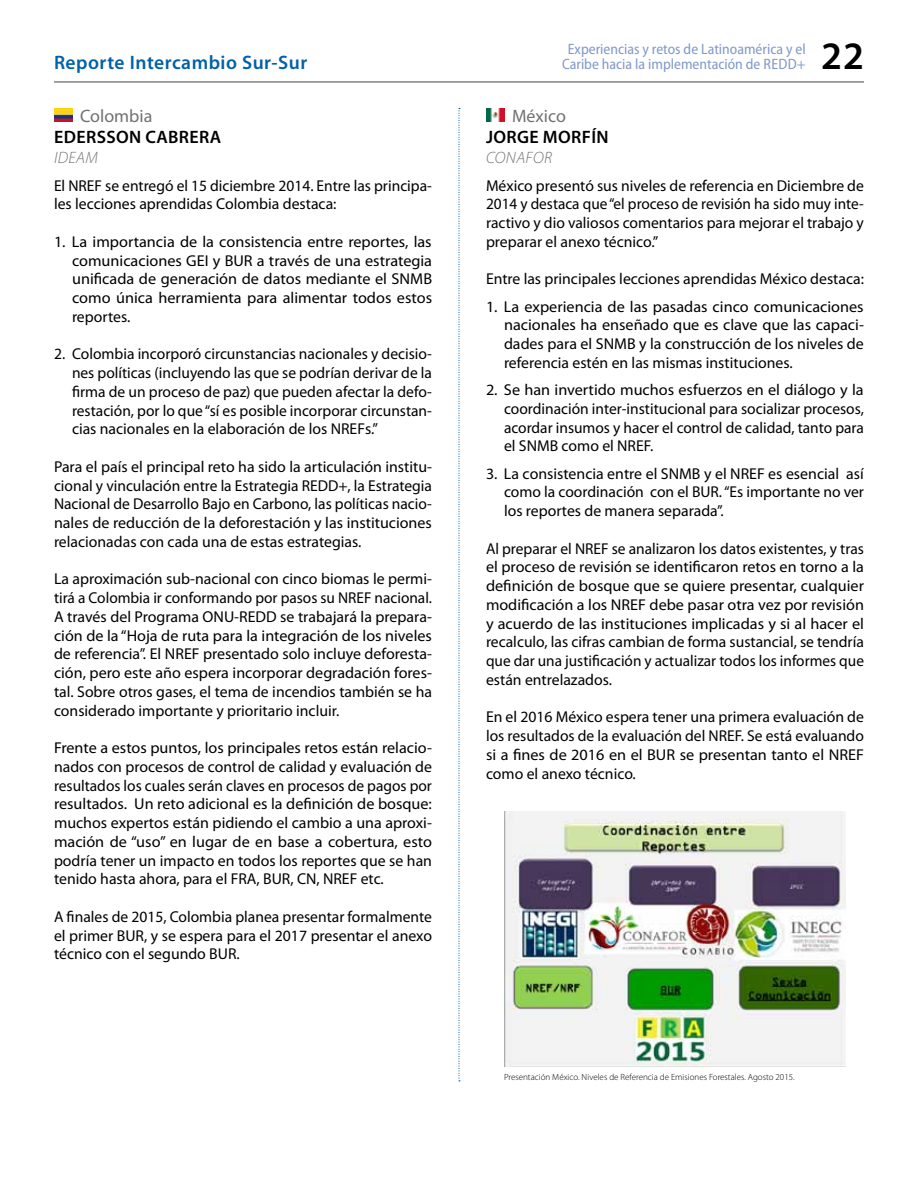
<style>
.page{position:relative;width:918px;height:1188px;background:#fff}
.page>*{position:absolute;margin:0;border:0;box-sizing:border-box;transform-origin:0 0}
.t1{font:600 39px "Myriad Pro";color:#000}
.t2{font:600 19.5px "Myriad Pro";letter-spacing:.025em;color:#0061a7}
.t3{font:600 18px "Myriad Pro";letter-spacing:.02em;color:#000}
.t4{font:18px "Myriad Pro";color:#707172}
.t5{font:italic 300 16.5px "Myriad Pro";letter-spacing:.02em;color:#707172}
.t6{font:15.75px/18.8px "Myriad Pro";color:#000;text-align:justify}
.t7{font:semi-condensed 15px "Myriad Pro";color:#8099c8}
.t8{font:300 9px "Myriad Pro";color:#000}
</style>
<div class="page">
<hr style="left:54px;top:82px;width:810px;height:1px;background:#43464d">
<img style="left:54px;top:109px;width:18px;height:13px">
<img style="left:486px;top:109px;width:18px;height:13px">
<img style="left:504px;top:811px;width:342px;height:256px">
<svg style="left:458px;top:108px;width:2px;height:973px"></svg>
<p class="t7" style="left:568px;top:40px;width:239px">Experiencias y retos de Latinoamérica y el</p>
<h1 class="t1" style="left:821px;top:32px;width:44px">22</h1>
<p class="t2" style="left:54px;top:50px;width:255px">REPORTE INTERCAMBIO SUR-SUR</p>
<p class="t7" style="left:562px;top:55px;width:245px">Caribe hacia la implementación de REDD+</p>
<p class="t4" style="left:80px;top:104px;width:74px">Colombia</p>
<p class="t3" style="left:54px;top:126px;width:13px">EDERSSON</p>
<p class="t3" style="left:145px;top:126px;width:14px">CABRERA</p>
<p class="t5" style="left:54px;top:148px;width:45px">IDEAM</p>
<p class="t6" style="left:54px;top:176px;width:379px">El NREF se entregó el 15 diciembre 2014. Entre las principa&shy;les lecciones aprendidas Colombia destaca:</p>
<p class="t6" style="left:72px;top:232px;width:362px;text-indent:-18px">1. La importancia de la consistencia entre reportes, las comunicaciones GEI y BUR a través de una estrategia unificada de generación de datos mediante el SNMB como única herramienta para alimentar todos estos reportes.</p>
<p class="t6" style="left:72px;top:344px;width:362px;text-indent:-18px">2. Colombia incorporó circunstancias nacionales y decisio&shy;nes políticas (incluyendo las que se podrían derivar de la firma de un proceso de paz) que pueden afectar la defo&shy;restación, por lo que“sí es posible incorporar circunstan&shy;cias nacionales en la elaboración de los NREFs.”</p>
<p class="t6" style="left:54px;top:457px;width:380px">Para el país el principal reto ha sido la articulación institu&shy;cional y vinculación entre la Estrategia REDD+, la Estrategia Nacional de Desarrollo Bajo en Carbono, las políticas nacio&shy;nales de reducción de la deforestación y las instituciones relacionadas con cada una de estas estrategias.</p>
<p class="t6" style="left:54px;top:569px;width:380px">La aproximación sub-nacional con cinco biomas le permi&shy;tirá a Colombia ir conformando por pasos su NREF nacional.<br>A través del Programa ONU-REDD se trabajará la prepara&shy;ción de la “Hoja de ruta para la integración de los niveles de referencia”. El NREF presentado solo incluye deforesta&shy;ción, pero este año espera incorporar degradación fores&shy;tal. Sobre otros gases, el tema de incendios también se ha considerado importante y prioritario incluir.</p>
<p class="t6" style="left:54px;top:738px;width:380px">Frente a estos puntos, los principales retos están relacio&shy;nados con procesos de control de calidad y evaluación de resultados los cuales serán claves en procesos de pagos por resultados. Un reto adicional es la definición de bosque: muchos expertos están pidiendo el cambio a una aproxi&shy;mación de “uso” en lugar de en base a cobertura, esto podría tener un impacto en todos los reportes que se han tenido hasta ahora, para el FRA, BUR, CN, NREF etc.</p>
<p class="t6" style="left:54px;top:907px;width:380px">A finales de 2015, Colombia planea presentar formalmente el primer BUR, y se espera para el 2017 presentar el anexo técnico con el segundo BUR.</p>
<p class="t4" style="left:512px;top:104px;width:55px">México</p>
<p class="t3" style="left:486px;top:126px;width:12px">JORGE</p>
<p class="t3" style="left:543px;top:126px;width:21px">MORF</p>
<p class="t3" style="left:591px;top:126px;width:16px">ÍN</p>
<p class="t5" style="left:486px;top:148px;width:67px">CONAFOR</p>
<p class="t6" style="left:486px;top:176px;width:379px">México presentó sus niveles de referencia en Diciembre de 2014 y destaca que“el proceso de revisión ha sido muy inte&shy;ractivo y dio valiosos comentarios para mejorar el trabajo y preparar el anexo técnico.”</p>
<p class="t6" style="left:486px;top:269px;width:379px">Entre las principales lecciones aprendidas México destaca:</p>
<p class="t6" style="left:504px;top:297px;width:362px;text-indent:-18px">1. La experiencia de las pasadas cinco comunicaciones nacionales ha enseñado que es clave que las capaci&shy;dades para el SNMB y la construcción de los niveles de referencia estén en las mismas instituciones.</p>
<p class="t6" style="left:504px;top:380px;width:361px;text-indent:-18px">2. Se han invertido muchos esfuerzos en el diálogo y la coordinación inter-institucional para socializar procesos, acordar insumos y hacer el control de calidad, tanto para el SNMB como el NREF.</p>
<p class="t6" style="left:504px;top:464px;width:361px;text-indent:-18px">3. La consistencia entre el SNMB y el NREF es esencial así como la coordinación con el BUR.“Es importante no ver los reportes de manera separada”.</p>
<p class="t6" style="left:486px;top:539px;width:380px">Al preparar el NREF se analizaron los datos existentes, y tras el proceso de revisión se identificaron retos en torno a la definición de bosque que se quiere presentar, cualquier modificación a los NREF debe pasar otra vez por revisión y acuerdo de las instituciones implicadas y si al hacer el recalculo, las cifras cambian de forma sustancial, se tendría que dar una justificación y actualizar todos los informes que están entrelazados.</p>
<p class="t6" style="left:486px;top:708px;width:379px">En el 2016 México espera tener una primera evaluación de los resultados de la evaluación del NREF. Se está evaluando si a fines de 2016 en el BUR se presentan tanto el NREF como el anexo técnico.</p>
<p class="t8" style="left:504px;top:1071px;width:292px">Presentación México. Niveles de Referencia de Emisiones Forestales. Agosto 2015.</p>
</div>
